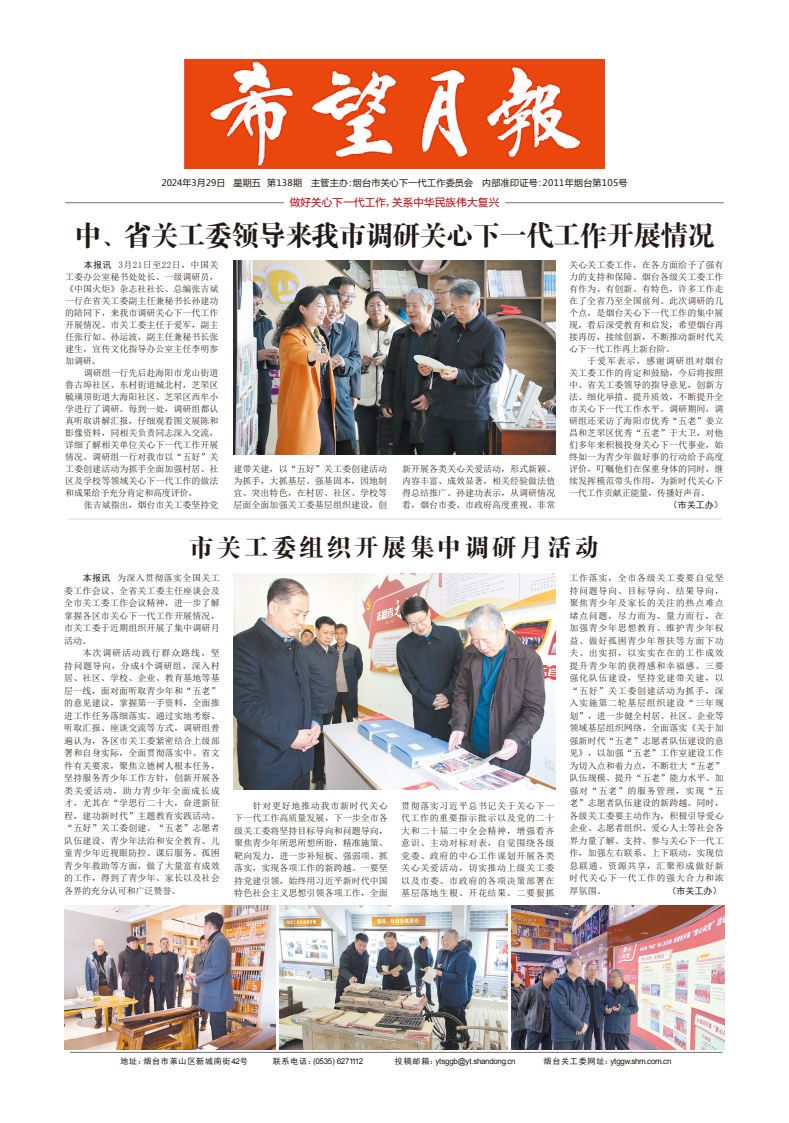
<style>
.page{position:relative;width:789px;height:1123px;background:#fff}
.page>*{position:absolute;margin:0;border:0;box-sizing:border-box;transform-origin:0 0}
.t1{font:28px "FZDBSJW GB1 0";letter-spacing:-.045em;color:#231916}
.t2{font:25px "FZDBSJW GB1 0";letter-spacing:.1em;color:#231916}
.t3{font:10.5px "Microsoft Ya Hei";letter-spacing:.02em;color:#b60007}
.t4{font:9px/12.5px "Sim Sun";letter-spacing:.005em;color:#231916;text-align:justify}
.t5{font:9px "Microsoft Ya Hei";letter-spacing:.03em;color:#231916}
.t6{font:9px "Sim Hei";letter-spacing:-.005em;color:#231916}
.t7{font:8px "Arial";letter-spacing:-.04em;color:#231916}
.t8{font:8px "Sim Hei";letter-spacing:.1em;color:#231916}
.s1{font-family:"Sim Hei"}
.s2{font-family:"FZXH1 JW GB1 0"}
.s3{font-family:"Arial"}
</style>
<div class="page">
<hr style="left:70px;top:1052px;width:652px;height:1px;background:#727272">
<img style="left:184px;top:60px;width:420px;height:109px">
<hr style="left:65px;top:202px;width:219px;height:1px;background:#727272">
<hr style="left:505px;top:202px;width:218px;height:1px;background:#727272">
<img style="left:233px;top:260px;width:322px;height:194px">
<hr style="left:68px;top:519px;width:653px;height:1px;background:#b5b5b6">
<img style="left:233px;top:573px;width:321px;height:216px">
<img style="left:279px;top:905px;width:228px;height:144px">
<img style="left:511px;top:905px;width:213px;height:144px">
<img style="left:64px;top:905px;width:211px;height:144px">
<p class="t5" style="left:161px;top:177px;width:467px">2024年3月29日 星期五 第138期 主管主办：烟台市关心下一代工作委员会 内部准印证号：2011年烟台第105号</p>
<h1 class="t1" style="left:74px;top:220px;width:642px">中、省关工委领导来我市调研关心下一代工作开展情况</h1>
<p class="t4" style="left:65px;top:259px;width:155px;line-height:12px;text-indent:18px"><span class="s1">本报讯</span> 3月21日至22日，中国关工委办公室秘书处处长、一级调研员，《中国火炬》杂志社社长、总编张吉斌一行在省关工委副主任兼秘书长孙建功的陪同下，来我市调研关心下一代工作开展情况。市关工委主任于爱军，副主任张行如、孙运波，副主任兼秘书长张建生，宣传文化指导办公室主任李明参加调研。</p>
<p class="t4" style="left:65px;top:367px;width:155px;line-height:12px;text-indent:18px">调研组一行先后赴海阳市龙山街道鲁古埠社区、东村街道城北村，芝罘区毓璜顶街道大海阳社区、芝罘区西牟小学进行了调研。每到一处，调研组都认真听取讲解汇报，仔细观看图文展陈和影像资料，同相关负责同志深入交流，详细了解相关单位关心下一代工作开展情况。调研组一行对我市以“五好”关工委创建活动为抓手全面加强村居、社区及学校等领域关心下一代工作的做法和成果给予充分肯定和高度评价。</p>
<p class="t4" style="left:84px;top:498px;width:136px">张吉斌指出，烟台市关工委坚持党</p>
<p class="t3" style="left:289px;top:195px;width:211px">做好关心下一代工作<span class="s2">，</span>关系中华民族伟大复兴</p>
<p class="t4" style="left:568px;top:259px;width:156px;line-height:12px">关心关工委工作，在各方面给予了强有力的支持和保障。烟台各级关工委工作有作为、有创新、有特色，许多工作走在了全省乃至全国前列。此次调研的几个点，是烟台关心下一代工作的集中展现，看后深受教育和启发，希望烟台再接再厉，接续创新，不断推动新时代关心下一代工作再上新台阶。</p>
<p class="t4" style="left:568px;top:354px;width:156px;line-height:12px;text-indent:18px">于爱军表示，感谢调研组对烟台关工委工作的肯定和鼓励，今后将按照中、省关工委领导的指导意见，创新方法、细化举措、提升质效，不断提升全市关心下一代工作水平。调研期间，调研组还采访了海阳市优秀“五老”姜立昌和芝罘区优秀“五老”于大卫，对他们多年来积极投身关心下一代事业，始终如一为青少年做好事的行动给予高度评价，叮嘱他们在保重身体的同时，继续发挥模范带头作用，为新时代关心下一代工作贡献正能量，传播好声音。</p>
<p class="t6" style="left:668px;top:500px;width:55px">（市关工办）</p>
<h2 class="t2" style="left:189px;top:533px;width:412px">市关工委组织开展集中调研月活动</h2>
<p class="t4" style="left:64px;top:571px;width:157px;text-indent:18px"><span class="s1">本报讯</span> 为深入贯彻落实全国关工委工作会议、全省关工委主任座谈会及全市关工委工作会议精神，进一步了解掌握各区市关心下一代工作开展情况，市关工委于近期组织开展了集中调研月活动。</p>
<p class="t4" style="left:64px;top:646px;width:157px;text-indent:18px">本次调研活动践行群众路线、坚持问题导向，分成4个调研组，深入村居、社区、学校、企业、教育基地等基层一线，面对面听取青少年和“五老”的意见建议，掌握第一手资料，全面推进工作任务落细落实。通过实地考察、听取汇报、座谈交流等方式，调研组普遍认为，各区市关工委紧密结合上级部署和自身实际，全面贯彻落实中、省文件有关要求，聚焦立德树人根本任务，坚持服务青少年工作方针，创新开展各类关爱活动，助力青少年全面成长成才，尤其在“学思行二十大，奋进新征程，建功新时代”主题教育实践活动、“五好”关工委创建、“五老”志愿者队伍建设、青少年法治和安全教育、儿童青少年近视眼防控、课后服务、孤困青少年救助等方面，做了大量富有成效的工作，得到了青少年、家长以及社会各界的充分认可和广泛赞誉。</p>
<p class="t4" style="left:233px;top:462px;width:155px;line-height:12px">建带关建，以“五好”关工委创建活动为抓手，大抓基层、强基固本，因地制宜、突出特色，在村居、社区、学校等层面全面加强关工委基层组织建设，创</p>
<p class="t4" style="left:402px;top:462px;width:154px;line-height:12px">新开展各类关心关爱活动，形式新颖、内容丰富、成效显著，相关经验做法值得总结推广。孙建功表示，从调研情况看，烟台市委、市政府高度重视、非常</p>
<p class="t4" style="left:569px;top:571px;width:156px">工作落实，全市各级关工委要自觉坚持问题导向、目标导向、结果导向，聚焦青少年及家长的关注的热点难点堵点问题，尽力而为、量力而行，在加强青少年思想教育、维护青少年权益、做好孤困青少年帮扶等方面下功夫、出实招，以实实在在的工作成效提升青少年的获得感和幸福感。三要强化队伍建设，坚持党建带关建，以“五好”关工委创建活动为抓手，深入实施第二轮基层组织建设“三年规划”，进一步健全村居、社区、企业等领域基层组织网络。全面落实《关于加强新时代“五老”志愿者队伍建设的意见》，以加强“五老”工作室建设工作为切入点和着力点，不断壮大“五老”队伍规模、提升“五老”能力水平、加强对“五老”的服务管理，实现“五老”志愿者队伍建设的新跨越。同时，各级关工委要主动作为，积极引导爱心企业、志愿者组织、爱心人士等社会各界力量了解、支持、参与关心下一代工作，加强左右联系、上下联动，实现信息联通、资源共享，汇聚形成做好新时代关心下一代工作的强大合力和浓厚氛围。</p>
<p class="t4" style="left:234px;top:799px;width:155px;text-indent:18px">针对更好地推动我市新时代关心下一代工作高质量发展，下一步全市各级关工委将坚持目标导向和问题导向，聚焦青少年所思所想所盼，精准施策、靶向发力，进一步补短板、强弱项、抓落实，实现各项工作的新跨越。一要坚持党建引领，始终用习近平新时代中国特色社会主义思想引领各项工作，全面</p>
<p class="t4" style="left:401px;top:799px;width:155px">贯彻落实习近平总书记关于关心下一代工作的重要指示批示以及党的二十大和二十届二中全会精神，增强看齐意识、主动对标对表，自觉围绕各级党委、政府的中心工作谋划开展各类关心关爱活动，切实推动上级关工委以及市委、市政府的各项决策部署在基层落地生根、开花结果。二要狠抓</p>
<p class="t6" style="left:667px;top:886px;width:55px">（市关工办）</p>
<p class="t8" style="left:120px;top:1056px;width:129px">地址：烟台市莱山区新城南街<span class="s3">42</span>号</p>
<p class="t7" style="left:272px;top:1055px;width:92px"><span class="s1">联系电话：</span>(0535) 6271112</p>
<p class="t7" style="left:395px;top:1055px;width:122px"><span class="s1">投稿邮箱：</span>ytsggb@yt.shandong.cn</p>
<p class="t7" style="left:543px;top:1055px;width:129px"><span class="s1">烟台关工委网址：</span>ytggw.shm.com.cn</p>
</div>
